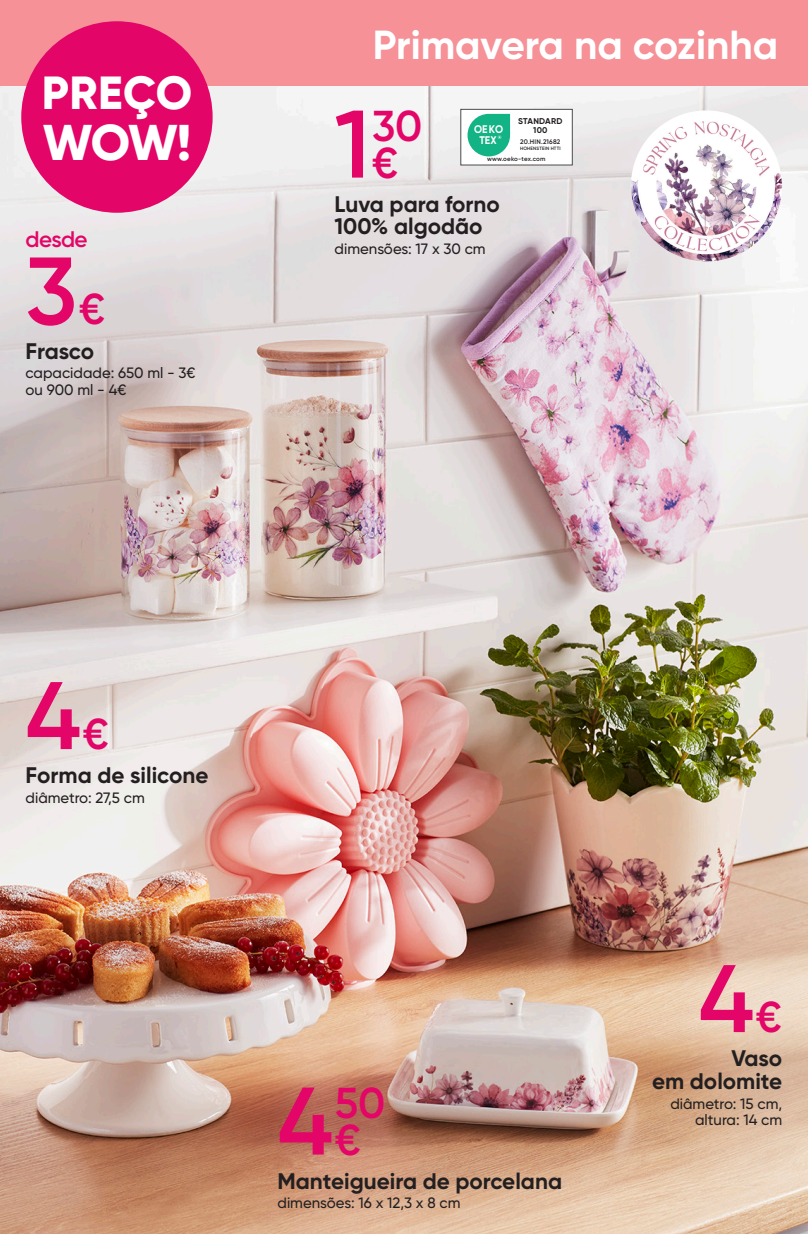
<style>
.page{position:relative;width:808px;height:1234px;background:#fff}
.page>*{position:absolute;margin:0;border:0;box-sizing:border-box;transform-origin:0 0}
.PEPCO2_price{font:600 95.7px "Gilroy";color:#e30567}
.t1{font:800 49.95px "Gilroy";color:#fff}
.t2{font:800 46.2px "Gilroy";letter-spacing:.005em;color:#fff}
.PEPCO2_fraction_currency{font:600 43.2px/36.8px "Gilroy";color:#e30567}
.belka_gilroy_12_pt{font:700 40.5px "Gilroy";color:#fff}
.PEPCO_name{font:700 22.5px/22.5px "Gilroy";color:#231f20}
.PEPCO2_price_from{font:600 22.5px "Gilroy";letter-spacing:-.03em;color:#e30567}
.PEPCO_descr{font:500 15px/16.8px "Gilroy";color:#231f20;text-align:right}
.t3{font:700 11.1px/10.9px "Gilroy";color:#fff;text-align:center;scale:.92 1}
.PEPCO_descr-2{font:700 8.4px "Gilroy";letter-spacing:.03em;color:#231f20}
.PEPCO_descr-3{font:600 6.6px "Gilroy";letter-spacing:.03em;color:#231f20}
.PEPCO_descr-4{font:600 6.3px "Gilroy";letter-spacing:.03em;color:#231f20}
.t4{font:700 4.95px "Gilroy";color:#fff}
.PEPCO_descr-5{font:600 4.8px "Gilroy";letter-spacing:.03em;color:#231f20}
</style>
<div class="page">
<img style="left:0;top:85px;width:808px;height:1148px">
<div style="left:460px;top:109px;width:113px;height:56px;background:#fff;border:1px solid #4b4c4d"></div>
<div style="left:467px;top:114px;width:43px;height:42px;background:#12b385;border-radius:21px"></div>
<div style="left:0;top:0;width:808px;height:85px;background:#f59197"></div>
<img style="left:807px;top:518px;width:1px;height:271px">
<img style="left:620px;top:98px;width:172px;height:175px">
<div style="left:21px;top:21px;width:192px;height:192px;background:#e30567;border-radius:50%"></div>
<p class="t2" style="left:42px;top:64px;width:152px">PREÇO</p>
<p class="t1" style="left:43px;top:111px;width:150px">WOW!</p>
<p class="PEPCO2_price_from" style="left:26px;top:225px;width:64px">desde</p>
<p class="PEPCO2_price" style="left:26px;top:231px;width:53px">3</p>
<p class="PEPCO2_fraction_currency" style="left:79px;top:290px;width:28px">€</p>
<p class="PEPCO_name" style="left:26px;top:339px;width:70px">Frasco</p>
<p class="PEPCO_descr" style="left:26px;top:364px;width:172px;text-align:left">capacidade: 650 ml - 3€ ou 900 ml - 4€</p>
<p class="belka_gilroy_12_pt" style="left:373px;top:19px;width:407px">Primavera na cozinha</p>
<p class="PEPCO2_price" style="left:335px;top:85px;width:37px">1</p>
<p class="PEPCO2_fraction_currency" style="left:372px;top:107px;width:52px">30 €</p>
<p class="PEPCO_descr-2" style="left:518px;top:116px;width:46px">STANDARD</p>
<p class="PEPCO_descr-2" style="left:533px;top:125px;width:16px">100</p>
<p class="PEPCO_descr-3" style="left:520px;top:137px;width:42px">20.HIN.21682</p>
<p class="PEPCO_descr-5" style="left:520px;top:146px;width:42px">HOHENSTEIN HTTI</p>
<p class="PEPCO_descr-4" style="left:487px;top:155px;width:60px">www.oeko-tex.com</p>
<p class="t3" style="left:474px;top:123px;width:33px">OEKO<br>TEX</p>
<p class="t4" style="left:498px;top:134px;width:5px">®</p>
<p class="PEPCO_name" style="left:335px;top:193px;width:167px">Luva para forno<br>100% algodão</p>
<p class="PEPCO_descr" style="left:335px;top:240px;width:153px">dimensões: 17 x 30 cm</p>
<p class="PEPCO2_price" style="left:26px;top:656px;width:57px">4</p>
<p class="PEPCO2_fraction_currency" style="left:83px;top:715px;width:28px">€</p>
<p class="PEPCO_name" style="left:26px;top:764px;width:184px">Forma de silicone</p>
<p class="PEPCO_descr" style="left:26px;top:789px;width:121px">diâmetro: 27,5 cm</p>
<p class="PEPCO2_price" style="left:277px;top:1061px;width:57px">4</p>
<p class="PEPCO2_fraction_currency" style="left:335px;top:1083px;width:52px">50 €</p>
<p class="PEPCO_name" style="left:277px;top:1169px;width:286px">Manteigueira de porcelana</p>
<p class="PEPCO_descr" style="left:277px;top:1194px;width:184px">dimensões: 16 x 12,3 x 8 cm</p>
<p class="PEPCO2_price" style="left:699px;top:939px;width:57px">4</p>
<p class="PEPCO2_fraction_currency" style="left:756px;top:998px;width:28px">€</p>
<p class="PEPCO_name" style="left:652px;top:1046px;width:132px;text-align:right">Vaso<br>em dolomite</p>
<p class="PEPCO_descr" style="left:670px;top:1094px;width:113px">diâmetro: 15 cm, altura: 14 cm</p>
</div>
